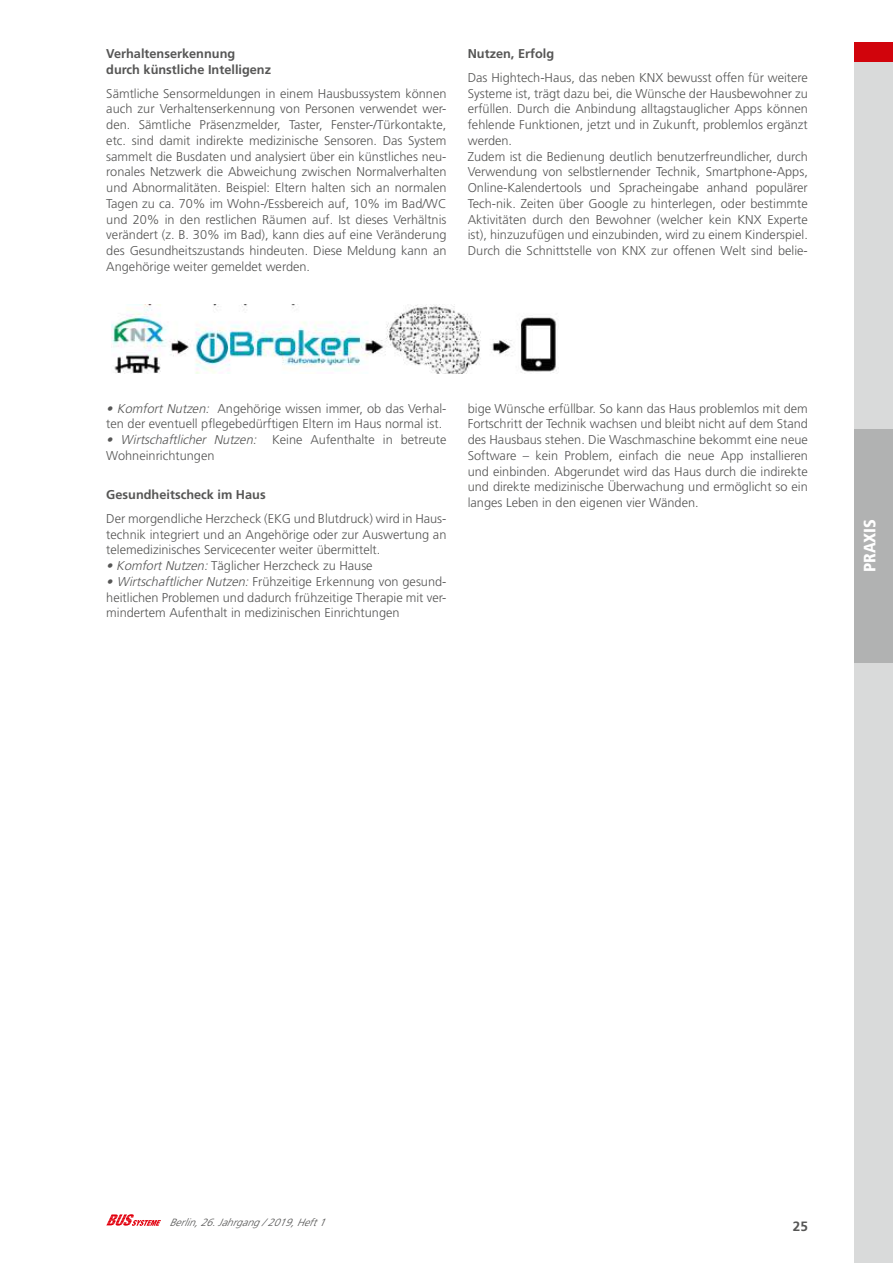
<style>
.page{position:relative;width:893px;height:1263px;background:#fff}
.page>*{position:absolute;margin:0;border:0;box-sizing:border-box;transform-origin:0 0}
.t1{font:900 condensed 16.5px "Frutiger";color:#fff}
.t2{font:700 13.5px "Frutiger";color:#565655}
.t3{font:300 12.75px/15.8px "Frutiger";color:#565655;text-align:justify}
.t4{font:700 12.75px/15.8px "Frutiger";color:#565655}
.t5{font:italic 300 10.5px "Frutiger";color:#565655}
.s1{font-style:italic}
</style>
<div class="page">
<div style="left:855px;top:53px;width:38px;height:1210px;background:#d9dada"></div>
<div style="left:855px;top:42px;width:38px;height:20px;background:#d1040c"></div>
<div style="left:855px;top:429px;width:38px;height:234px;background:#b1b2b2"></div>
<svg style="left:106px;top:1214px;width:55px;height:12px"></svg>
<img style="left:111px;top:305px;width:446px;height:68px">
<p class="t4" style="left:106px;top:47px;width:166px">Verhaltenserkennung durch künstliche Intelligenz</p>
<p class="t3" style="left:106px;top:86px;width:342px">Sämtliche Sensormeldungen in einem Hausbussystem können auch zur Verhaltenserkennung von Personen verwendet wer&shy;den. Sämtliche Präsenzmelder, Taster, Fenster-/Türkontakte, etc. sind damit indirekte medizinische Sensoren. Das System sammelt die Busdaten und analysiert über ein künstliches neu&shy;ronales Netzwerk die Abweichung zwischen Normalverhalten und Abnormalitäten. Beispiel: Eltern halten sich an normalen Tagen zu ca. 70% im Wohn-/Essbereich auf, 10% im Bad/WC und 20% in den restlichen Räumen auf. Ist dieses Verhältnis verändert (z. B. 30% im Bad), kann dies auf eine Veränderung des Gesundheitszustands hindeuten. Diese Meldung kann an Angehörige weiter gemeldet werden.</p>
<p class="t4" style="left:468px;top:47px;width:88px">Nutzen, Erfolg</p>
<p class="t3" style="left:468px;top:70px;width:342px;text-align:left">Das Hightech-Haus, das neben KNX bewusst offen für weitere Systeme ist, trägt dazu bei, die Wünsche der Hausbewohner zu erfüllen. Durch die Anbindung alltagstauglicher Apps können fehlende Funktionen, jetzt und in Zukunft, problemlos ergänzt werden.<br>Zudem ist die Bedienung deutlich benutzerfreundlicher, durch Verwendung von selbstlernender Technik, Smartphone-Apps, Online-Kalendertools und Spracheingabe anhand populärer Tech-nik. Zeiten über Google zu hinterlegen, oder bestimmte Aktivitäten durch den Bewohner (welcher kein KNX Experte ist), hinzuzufügen und einzubinden, wird zu einem Kinderspiel.<br>Durch die Schnittstelle von KNX zur offenen Welt sind belie-</p>
<p class="t3" style="left:106px;top:401px;width:342px"><span class="s1">• Komfort Nutzen:</span> Angehörige wissen immer, ob das Verhal&shy;ten der eventuell pflegebedürftigen Eltern im Haus normal ist.</p>
<p class="t3" style="left:106px;top:432px;width:342px"><span class="s1">• Wirtschaftlicher Nutzen:</span> Keine Aufenthalte in betreute<br>Wohneinrichtungen</p>
<p class="t4" style="left:106px;top:488px;width:161px">Gesundheitscheck im Haus</p>
<p class="t3" style="left:106px;top:511px;width:342px">Der morgendliche Herzcheck (EKG und Blutdruck) wird in Haus&shy;technik integriert und an Angehörige oder zur Auswertung an telemedizinisches Servicecenter weiter übermittelt.</p>
<p class="t3" style="left:106px;top:558px;width:268px"><span class="s1">• KomfortNutzen:</span>Täglicher Herzcheck zu Hause</p>
<p class="t3" style="left:106px;top:574px;width:342px"><span class="s1">• Wirtschaftlicher Nutzen:</span> Frühzeitige Erkennung von gesund&shy;heitlichen Problemen und dadurch frühzeitige Therapie mit ver&shy;mindertem Aufenthalt in medizinischen Einrichtungen</p>
<p class="t3" style="left:468px;top:401px;width:342px">bige Wünsche erfüllbar. So kann das Haus problemlos mit dem Fortschritt der Technik wachsen und bleibt nicht auf dem Stand des Hausbaus stehen. Die Waschmaschine bekommt eine neue Software – kein Problem, einfach die neue App installieren und einbinden. Abgerundet wird das Haus durch die indirekte und direkte medizinische Überwachung und ermöglicht so ein langes Leben in den eigenen vier Wänden.</p>
<p class="t1" style="left:860px;top:572px;width:55px;rotate:-90deg">PRAXIS</p>
<p class="t5" style="left:169px;top:1217px;width:162px">Berlin,26.Jahrgang/2019,Heft1</p>
<p class="t2" style="left:793px;top:1220px;width:17px">25</p>
</div>
